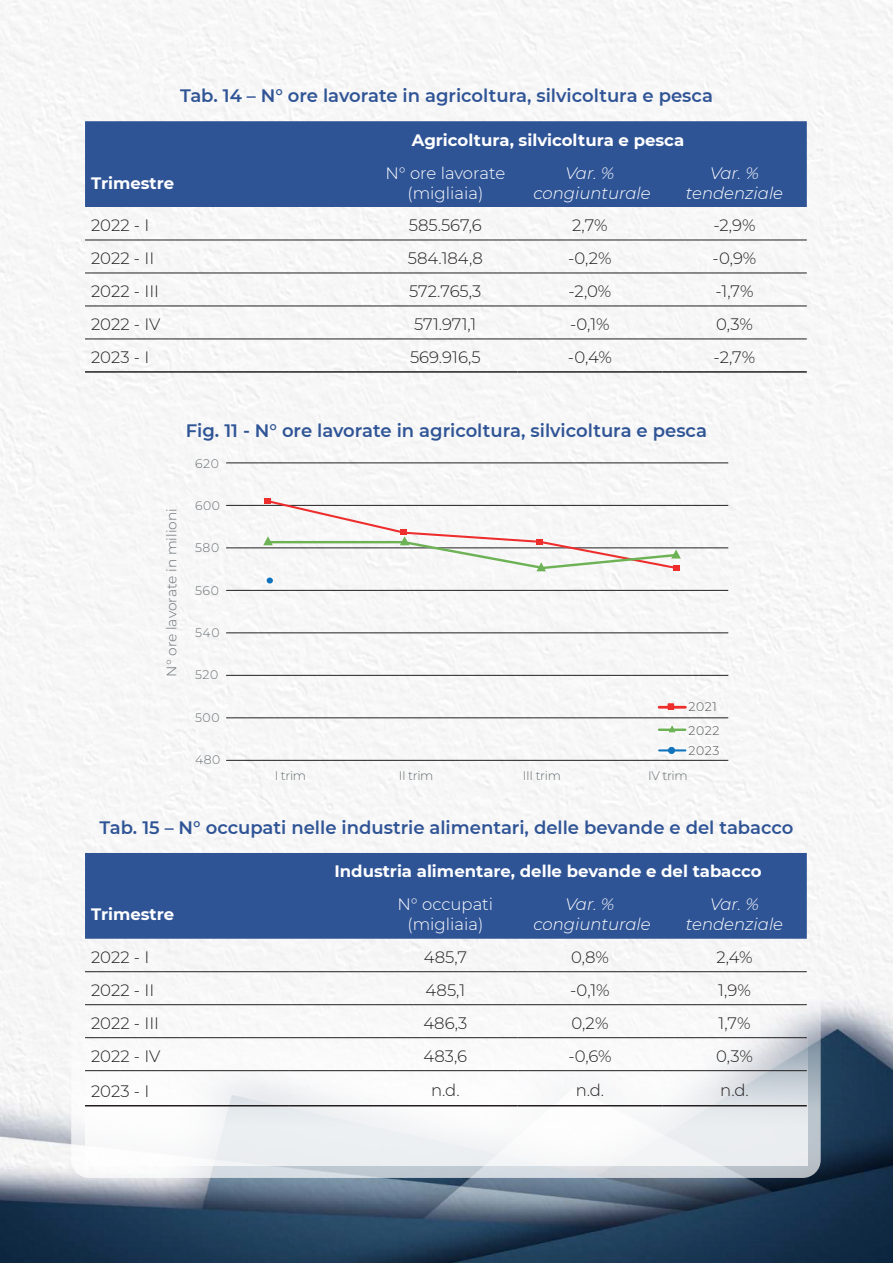
<style>
.page{position:relative;width:893px;height:1263px;background:#fff}
.page>*{position:absolute;margin:0;border:0;box-sizing:border-box;transform-origin:0 0}
.t1{font:600 18px "Montserrat";color:#2f5496}
.t2{font:300 16.5px "Montserrat";color:#231f20}
.t3{font:700 16.5px "Montserrat";color:#fff}
.t4{font:italic 300 16.5px/19.8px "Montserrat";color:#fff;text-align:center}
.t5{font:300 16.5px/19.8px "Montserrat";color:#fff;text-align:center}
.t6{font:300 13.8px "Montserrat";color:#686f73}
.t7{font:300 12.45px "Montserrat";letter-spacing:.01em;color:#686f73}
.t8{font:300 12.45px/23.1px "Montserrat";letter-spacing:.05em;color:#515455}
</style>
<div class="page">
<img style="left:0;top:0;width:893px;height:936px">
<img style="left:0;top:936px;width:893px;height:327px">
<svg style="left:71px;top:936px;width:750px;height:242px"></svg>
<svg style="left:85px;top:1027px;width:723px;height:138px"></svg>
<div style="left:85px;top:121px;width:722px;height:86px;background:#2f5496"></div>
<hr style="left:85px;top:240px;width:204px;height:1px;background:#231f20">
<hr style="left:289px;top:240px;width:84px;height:1px;background:#231f20">
<hr style="left:373px;top:240px;width:145px;height:1px;background:#231f20">
<hr style="left:518px;top:240px;width:144px;height:1px;background:#231f20">
<hr style="left:662px;top:240px;width:145px;height:1px;background:#231f20">
<hr style="left:85px;top:273px;width:204px;height:1px;background:#231f20">
<hr style="left:289px;top:273px;width:84px;height:1px;background:#231f20">
<hr style="left:373px;top:273px;width:145px;height:1px;background:#231f20">
<hr style="left:518px;top:273px;width:144px;height:1px;background:#231f20">
<hr style="left:662px;top:273px;width:145px;height:1px;background:#231f20">
<hr style="left:85px;top:306px;width:204px;height:1px;background:#231f20">
<hr style="left:289px;top:306px;width:84px;height:1px;background:#231f20">
<hr style="left:373px;top:306px;width:145px;height:1px;background:#231f20">
<hr style="left:518px;top:306px;width:144px;height:1px;background:#231f20">
<hr style="left:662px;top:306px;width:145px;height:1px;background:#231f20">
<hr style="left:85px;top:339px;width:204px;height:1px;background:#231f20">
<hr style="left:289px;top:339px;width:84px;height:1px;background:#231f20">
<hr style="left:373px;top:339px;width:145px;height:1px;background:#231f20">
<hr style="left:518px;top:339px;width:144px;height:1px;background:#231f20">
<hr style="left:662px;top:339px;width:145px;height:1px;background:#231f20">
<hr style="left:85px;top:371px;width:204px;height:2px;background:#231f20">
<hr style="left:289px;top:371px;width:84px;height:2px;background:#231f20">
<hr style="left:373px;top:371px;width:145px;height:2px;background:#231f20">
<hr style="left:518px;top:371px;width:144px;height:2px;background:#231f20">
<hr style="left:662px;top:371px;width:145px;height:2px;background:#231f20">
<hr style="left:226px;top:463px;width:502px;height:1px;background:#231f20">
<hr style="left:226px;top:505px;width:502px;height:1px;background:#231f20">
<hr style="left:226px;top:548px;width:502px;height:1px;background:#231f20">
<hr style="left:226px;top:590px;width:502px;height:1px;background:#231f20">
<hr style="left:226px;top:633px;width:502px;height:1px;background:#231f20">
<hr style="left:226px;top:675px;width:502px;height:1px;background:#231f20">
<hr style="left:226px;top:717px;width:502px;height:1px;background:#231f20">
<hr style="left:226px;top:760px;width:502px;height:1px;background:#231f20">
<hr style="left:659px;top:749px;width:26px;height:2px;background:#1074bc">
<div style="left:668px;top:747px;width:7px;height:7px;border:1px solid #1074bc;border-radius:50%"></div>
<hr style="left:659px;top:706px;width:26px;height:3px;background:#ee2d2d">
<div style="left:668px;top:703px;width:6px;height:7px;border:1px solid #ee2d2d"></div>
<hr style="left:659px;top:728px;width:26px;height:3px;background:#6db255">
<svg style="left:668px;top:725px;width:9px;height:8px"></svg>
<svg style="left:267px;top:577px;width:6px;height:6px"></svg>
<svg style="left:263px;top:498px;width:418px;height:73px"></svg>
<div style="left:85px;top:853px;width:722px;height:86px;background:#2f5496"></div>
<hr style="left:85px;top:971px;width:204px;height:1px;background:#231f20">
<hr style="left:289px;top:971px;width:84px;height:1px;background:#231f20">
<hr style="left:373px;top:971px;width:145px;height:1px;background:#231f20">
<hr style="left:518px;top:971px;width:144px;height:1px;background:#231f20">
<hr style="left:662px;top:971px;width:145px;height:1px;background:#231f20">
<hr style="left:85px;top:1004px;width:204px;height:1px;background:#231f20">
<hr style="left:289px;top:1004px;width:84px;height:1px;background:#231f20">
<hr style="left:373px;top:1004px;width:145px;height:1px;background:#231f20">
<hr style="left:518px;top:1004px;width:144px;height:1px;background:#231f20">
<hr style="left:662px;top:1004px;width:145px;height:1px;background:#231f20">
<hr style="left:85px;top:1037px;width:204px;height:1px;background:#231f20">
<hr style="left:289px;top:1037px;width:84px;height:1px;background:#231f20">
<hr style="left:373px;top:1037px;width:145px;height:1px;background:#231f20">
<hr style="left:518px;top:1037px;width:144px;height:1px;background:#231f20">
<hr style="left:662px;top:1037px;width:145px;height:1px;background:#231f20">
<hr style="left:85px;top:1070px;width:204px;height:1px;background:#231f20">
<hr style="left:289px;top:1070px;width:84px;height:1px;background:#231f20">
<hr style="left:373px;top:1070px;width:145px;height:1px;background:#231f20">
<hr style="left:518px;top:1070px;width:144px;height:1px;background:#231f20">
<hr style="left:662px;top:1070px;width:145px;height:1px;background:#231f20">
<hr style="left:85px;top:1105px;width:204px;height:1px;background:#231f20">
<hr style="left:289px;top:1105px;width:84px;height:1px;background:#231f20">
<hr style="left:373px;top:1105px;width:145px;height:1px;background:#231f20">
<hr style="left:518px;top:1105px;width:144px;height:1px;background:#231f20">
<hr style="left:662px;top:1105px;width:145px;height:1px;background:#231f20">
<p class="t1" style="left:180px;top:83px;width:534px">Tab. 14 – N° ore lavorate in agricoltura, silvicoltura e pesca</p>
<p class="t3" style="left:412px;top:128px;width:274px">Agricoltura, silvicoltura e pesca</p>
<p class="t3" style="left:91px;top:171px;width:85px">Trimestre</p>
<p class="t5" style="left:385px;top:162px;width:121px">N° ore lavorate (migliaia)</p>
<p class="t4" style="left:533px;top:162px;width:119px">Var. % congiunturale</p>
<p class="t4" style="left:686px;top:162px;width:99px">Var. % tendenziale</p>
<p class="t2" style="left:91px;top:214px;width:60px">2022 - I</p>
<p class="t2" style="left:409px;top:214px;width:74px">585.567,6</p>
<p class="t2" style="left:572px;top:214px;width:37px">2,7%</p>
<p class="t2" style="left:713px;top:214px;width:44px">-2,9%</p>
<p class="t2" style="left:91px;top:247px;width:65px">2022 - II</p>
<p class="t2" style="left:408px;top:247px;width:77px">584.184,8</p>
<p class="t2" style="left:568px;top:247px;width:45px">-0,2%</p>
<p class="t2" style="left:713px;top:247px;width:45px">-0,9%</p>
<p class="t2" style="left:91px;top:280px;width:70px">2022 - III</p>
<p class="t2" style="left:409px;top:280px;width:74px">572.765,3</p>
<p class="t2" style="left:568px;top:280px;width:45px">-2,0%</p>
<p class="t2" style="left:715px;top:280px;width:40px">-1,7%</p>
<p class="t2" style="left:91px;top:313px;width:71px">2022 - IV</p>
<p class="t2" style="left:414px;top:313px;width:64px">571.971,1</p>
<p class="t2" style="left:570px;top:313px;width:41px">-0,1%</p>
<p class="t2" style="left:716px;top:313px;width:38px">0,3%</p>
<p class="t2" style="left:91px;top:346px;width:60px">2023 - I</p>
<p class="t2" style="left:410px;top:346px;width:72px">569.916,5</p>
<p class="t2" style="left:568px;top:346px;width:45px">-0,4%</p>
<p class="t2" style="left:714px;top:346px;width:43px">-2,7%</p>
<p class="t1" style="left:186px;top:418px;width:522px">Fig. 11 - N° ore lavorate in agricoltura, silvicoltura e pesca</p>
<p class="t6" style="left:162px;top:677px;width:170px;rotate:-90deg">N° ore lavorate in milioni</p>
<p class="t7" style="left:195px;top:455px;width:25px">620</p>
<p class="t7" style="left:195px;top:497px;width:27px">600</p>
<p class="t7" style="left:195px;top:539px;width:26px">580</p>
<p class="t7" style="left:195px;top:582px;width:25px">560</p>
<p class="t7" style="left:195px;top:624px;width:26px">540</p>
<p class="t7" style="left:195px;top:666px;width:25px">520</p>
<p class="t7" style="left:195px;top:709px;width:26px">500</p>
<p class="t7" style="left:195px;top:751px;width:27px">480</p>
<p class="t8" style="left:689px;top:695px;width:33px">2021<br>2022</p>
<p class="t8" style="left:689px;top:738px;width:32px">2023</p>
<p class="t7" style="left:275px;top:767px;width:33px">I trim</p>
<p class="t7" style="left:399px;top:767px;width:36px">II trim</p>
<p class="t7" style="left:523px;top:767px;width:40px">III trim</p>
<p class="t7" style="left:648px;top:767px;width:41px">IV trim</p>
<p class="t1" style="left:100px;top:815px;width:695px">Tab. 15 – N° occupati nelle industrie alimentari, delle bevande e del tabacco</p>
<p class="t3" style="left:334px;top:860px;width:429px">Industria alimentare, delle bevande e del tabacco</p>
<p class="t3" style="left:91px;top:902px;width:85px">Trimestre</p>
<p class="t5" style="left:398px;top:894px;width:97px">N° occupati (migliaia)</p>
<p class="t4" style="left:533px;top:894px;width:119px">Var. % congiunturale</p>
<p class="t4" style="left:686px;top:894px;width:99px">Var. % tendenziale</p>
<p class="t2" style="left:91px;top:946px;width:60px">2022 - I</p>
<p class="t2" style="left:424px;top:946px;width:45px">485,7</p>
<p class="t2" style="left:571px;top:946px;width:39px">0,8%</p>
<p class="t2" style="left:716px;top:946px;width:38px">2,4%</p>
<p class="t2" style="left:91px;top:979px;width:65px">2022 - II</p>
<p class="t2" style="left:426px;top:979px;width:41px">485,1</p>
<p class="t2" style="left:570px;top:979px;width:41px">-0,1%</p>
<p class="t2" style="left:718px;top:979px;width:34px">1,9%</p>
<p class="t2" style="left:91px;top:1012px;width:70px">2022 - III</p>
<p class="t2" style="left:423px;top:1012px;width:46px">486,3</p>
<p class="t2" style="left:571px;top:1012px;width:39px">0,2%</p>
<p class="t2" style="left:719px;top:1012px;width:34px">1,7%</p>
<p class="t2" style="left:91px;top:1045px;width:71px">2022 - IV</p>
<p class="t2" style="left:424px;top:1045px;width:45px">483,6</p>
<p class="t2" style="left:568px;top:1045px;width:45px">-0,6%</p>
<p class="t2" style="left:716px;top:1045px;width:38px">0,3%</p>
<p class="t2" style="left:91px;top:1080px;width:60px">2023 - I</p>
<p class="t2" style="left:431px;top:1079px;width:30px">n.d.</p>
<p class="t2" style="left:576px;top:1079px;width:30px">n.d.</p>
<p class="t2" style="left:720px;top:1079px;width:30px">n.d.</p>
</div>
